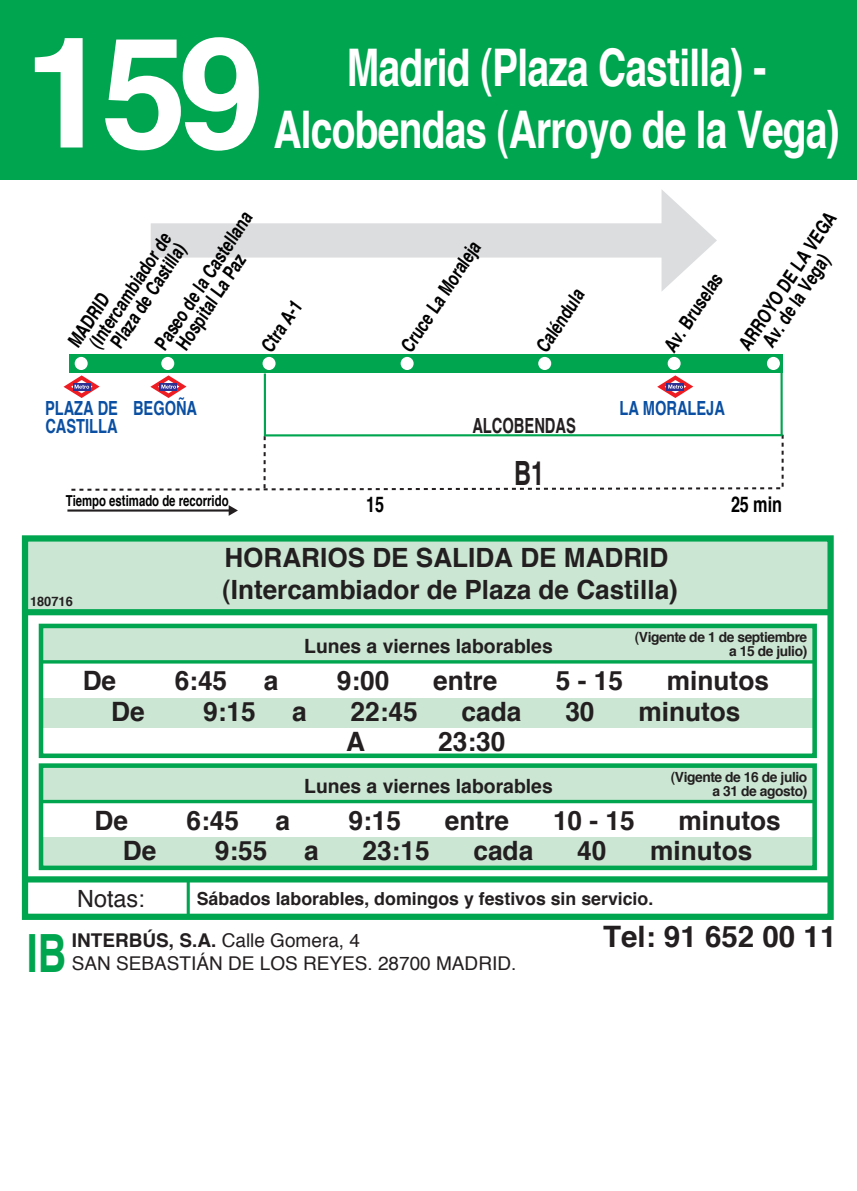
<style>
.page{position:relative;width:857px;height:1191px;background:#fff}
.page>*{position:absolute;margin:0;border:0;box-sizing:border-box;transform-origin:0 0}
.t1{font:700 154.4px "Helvetica";color:#fff}
.t2{font:700 52.8px "Helvetica";color:#00a54f;scale:.75 1}
.t3{font:700 52px/62.2px "Helvetica";letter-spacing:-.02em;color:#fff;text-align:center;scale:.75 1}
.t4{font:700 33.4px "Helvetica";color:#231f20;scale:.7 1}
.t5{font:700 29.6px "Helvetica";color:#231f20}
.t6{font:700 26.6px/31.8px "Helvetica";color:#231f20}
.t7{font:23.8px "Helvetica";color:#231f20}
.t8{font:700 21.6px "Helvetica";color:#000;scale:.75 1}
.t9{font:700 20.8px "Helvetica";color:#231f20;scale:.7 1}
.t10{font:700 19.6px "Helvetica";color:#231f20}
.t11{font:700 19.4px/17.8px "Helvetica";color:#000;scale:.77 1}
.t12{font:700 19.4px/18px "Helvetica";color:#0a4fa2;scale:.75 1}
.t13{font:700 19.2px/18.2px "Helvetica";color:#000;text-align:center;scale:.77 1}
.t14{font:19px/22.8px "Helvetica";color:#231f20}
.t15{font:700 18px "Helvetica";color:#231f20}
.t16{font:700 15.2px "Helvetica";color:#000;scale:.75 1}
.t17{font:700 14px/14px "Helvetica";letter-spacing:-.03em;color:#231f20;text-align:right}
.t18{font:700 13px "Helvetica";color:#231f20}
.s1{font-weight:700}
</style>
<div class="page">
<div style="left:0;top:0;width:856px;height:179px;background:#00a54f"></div>
<svg style="left:151px;top:190px;width:565px;height:101px"></svg>
<div style="left:69px;top:354px;width:713px;height:18px;background:#00a54f"></div>
<div style="left:75px;top:357px;width:13px;height:13px;background:#fff;border-radius:50%"></div>
<hr style="left:67px;top:509px;width:163px;height:2px;background:#231f20">
<svg style="left:228px;top:505px;width:10px;height:11px"></svg>
<svg style="left:71px;top:432px;width:713px;height:59px"></svg>
<div style="left:161px;top:357px;width:13px;height:13px;background:#fff;border-radius:50%"></div>
<svg style="left:263px;top:436px;width:2px;height:52px"></svg>
<div style="left:262px;top:357px;width:13px;height:13px;background:#fff;border-radius:50%"></div>
<hr style="left:266px;top:434px;width:516px;height:2px;background:#00a54f">
<hr style="left:264px;top:373px;width:2px;height:63px;background:#00a54f">
<div style="left:538px;top:357px;width:13px;height:13px;background:#fff;border-radius:50%"></div>
<div style="left:400px;top:357px;width:13px;height:13px;background:#fff;border-radius:50%"></div>
<div style="left:766px;top:357px;width:13px;height:13px;background:#fff;border-radius:50%"></div>
<hr style="left:780px;top:373px;width:2px;height:62px;background:#00a54f">
<div style="left:667px;top:357px;width:13px;height:13px;background:#fff;border-radius:50%"></div>
<div style="left:25px;top:538px;width:802px;height:74px;background:#cbe6d3"></div>
<div style="left:26px;top:609px;width:802px;height:6px;background:#00a54f"></div>
<div style="left:22px;top:535px;width:811px;height:385px;border:6px solid #00a54f"></div>
<svg style="left:186px;top:882px;width:4px;height:34px"></svg>
<div style="left:24px;top:876px;width:807px;height:6px;background:#00a54f"></div>
<div style="left:41px;top:698px;width:773px;height:29px;background:#cbe6d3"></div>
<div style="left:42px;top:628px;width:772px;height:34px;background:#cbe6d3"></div>
<hr style="left:41px;top:660px;width:772px;height:3px;background:#00a54f">
<div style="left:39px;top:623px;width:777px;height:135px;border:5px solid #00a54f"></div>
<div style="left:41px;top:837px;width:773px;height:29px;background:#cbe6d3"></div>
<div style="left:42px;top:767px;width:772px;height:34px;background:#cbe6d3"></div>
<hr style="left:41px;top:800px;width:772px;height:3px;background:#00a54f">
<div style="left:39px;top:763px;width:777px;height:107px;border:5px solid #00a54f"></div>
<svg style="left:63px;top:375px;width:37px;height:23px"></svg>
<svg style="left:150px;top:375px;width:36px;height:23px"></svg>
<svg style="left:657px;top:375px;width:36px;height:23px"></svg>
<h1 class="t1" style="left:24px;top:-31px;width:241px">159</h1>
<h3 class="t3" style="left:273px;top:37px;width:756px">Madrid (Plaza Castilla) -<br>Alcobendas (Arroyo de la Vega)</h3>
<p class="t11" style="left:158px;top:334px;width:196px;text-indent:-11px;rotate:-57deg">Paseo de la Castellana<br>Hospital La Paz</p>
<p class="t13" style="left:86px;top:341px;width:175px;rotate:-57deg">(Intercambiador de<br>Plaza de Castilla)</p>
<p class="t11" style="left:65px;top:341px;width:79px;rotate:-57deg">MADRID</p>
<p class="t11" style="left:258px;top:346px;width:77px;rotate:-57deg">Ctra A-1</p>
<p class="t12" style="left:45px;top:400px;width:99px">PLAZA DE<br>CASTILLA</p>
<p class="t12" style="left:133px;top:400px;width:87px">BEGOÑA</p>
<p class="t11" style="left:398px;top:346px;width:168px;rotate:-57deg">Cruce La Moraleja</p>
<p class="t11" style="left:533px;top:346px;width:94px;rotate:-57deg">Caléndula</p>
<p class="t9" style="left:472px;top:408px;width:149px">ALCOBENDAS</p>
<p class="t4" style="left:514px;top:446px;width:44px">B1</p>
<p class="t11" style="left:661px;top:346px;width:119px;rotate:-57deg">Av. Bruselas</p>
<p class="t11" style="left:744px;top:331px;width:190px;text-indent:-15px;rotate:-57deg">ARROYO DE LA VEGA<br>Av. de la Vega)</p>
<p class="t12" style="left:619px;top:400px;width:142px">LA MORALEJA</p>
<p class="t16" style="left:66px;top:488px;width:219px">Tiempo estimado de recorrido</p>
<p class="t8" style="left:730px;top:487px;width:69px">25 min</p>
<p class="t8" style="left:366px;top:487px;width:26px">15</p>
<p class="t18" style="left:30px;top:591px;width:44px">180716</p>
<p class="t6" style="left:222px;top:542px;width:457px">HORARIOS DE SALIDA DE MADRID (Intercambiador de Plaza de Castilla)</p>
<p class="t10" style="left:304px;top:630px;width:250px">Lunes a viernes laborables</p>
<p class="t17" style="left:634px;top:630px;width:174px">(Vigente de 1 de septiembre a 15 de julio)</p>
<p class="t6" style="left:83px;top:665px;width:35px">De</p>
<p class="t6" style="left:174px;top:665px;width:54px">6:45</p>
<p class="t6" style="left:263px;top:665px;width:16px">a</p>
<p class="t6" style="left:336px;top:665px;width:54px">9:00</p>
<p class="t6" style="left:433px;top:665px;width:66px">entre</p>
<p class="t6" style="left:555px;top:665px;width:69px">5 - 15</p>
<p class="t6" style="left:666px;top:665px;width:104px">minutos</p>
<p class="t6" style="left:111px;top:695px;width:35px">De</p>
<p class="t6" style="left:203px;top:695px;width:54px">9:15</p>
<p class="t6" style="left:292px;top:695px;width:16px">a</p>
<p class="t6" style="left:350px;top:695px;width:69px">22:45</p>
<p class="t6" style="left:461px;top:695px;width:61px">cada</p>
<p class="t6" style="left:565px;top:695px;width:31px">30</p>
<p class="t6" style="left:638px;top:695px;width:104px">minutos</p>
<p class="t6" style="left:346px;top:725px;width:20px">A</p>
<p class="t6" style="left:438px;top:725px;width:69px">23:30</p>
<p class="t10" style="left:304px;top:770px;width:250px">Lunes a viernes laborables</p>
<p class="t17" style="left:670px;top:770px;width:138px">(Vigente de 16 de julio a 31 de agosto)</p>
<p class="t6" style="left:94px;top:805px;width:35px">De</p>
<p class="t6" style="left:186px;top:805px;width:54px">6:45</p>
<p class="t6" style="left:275px;top:805px;width:16px">a</p>
<p class="t6" style="left:348px;top:805px;width:54px">9:15</p>
<p class="t6" style="left:444px;top:805px;width:66px">entre</p>
<p class="t6" style="left:552px;top:805px;width:83px">10 - 15</p>
<p class="t6" style="left:678px;top:805px;width:104px">minutos</p>
<p class="t6" style="left:123px;top:835px;width:35px">De</p>
<p class="t6" style="left:215px;top:835px;width:54px">9:55</p>
<p class="t6" style="left:304px;top:835px;width:16px">a</p>
<p class="t6" style="left:362px;top:835px;width:69px">23:15</p>
<p class="t6" style="left:473px;top:835px;width:61px">cada</p>
<p class="t6" style="left:576px;top:835px;width:31px">40</p>
<p class="t6" style="left:649px;top:835px;width:104px">minutos</p>
<h2 class="t2" style="left:27px;top:910px;width:54px">IB</h2>
<p class="t7" style="left:77px;top:880px;width:69px">Notas:</p>
<p class="t15" style="left:197px;top:884px;width:458px">Sábados laborables, domingos y festivos sin servicio.</p>
<p class="t14" style="left:72px;top:929px;width:446px"><span class="s1">INTERBÚS, S.A.</span> Calle Gomera, 4<br>SAN SEBASTIÁN DE LOS REYES. 28700 MADRID.</p>
<p class="t5" style="left:603px;top:912px;width:235px">Tel: 91 652 00 11</p>
</div>
